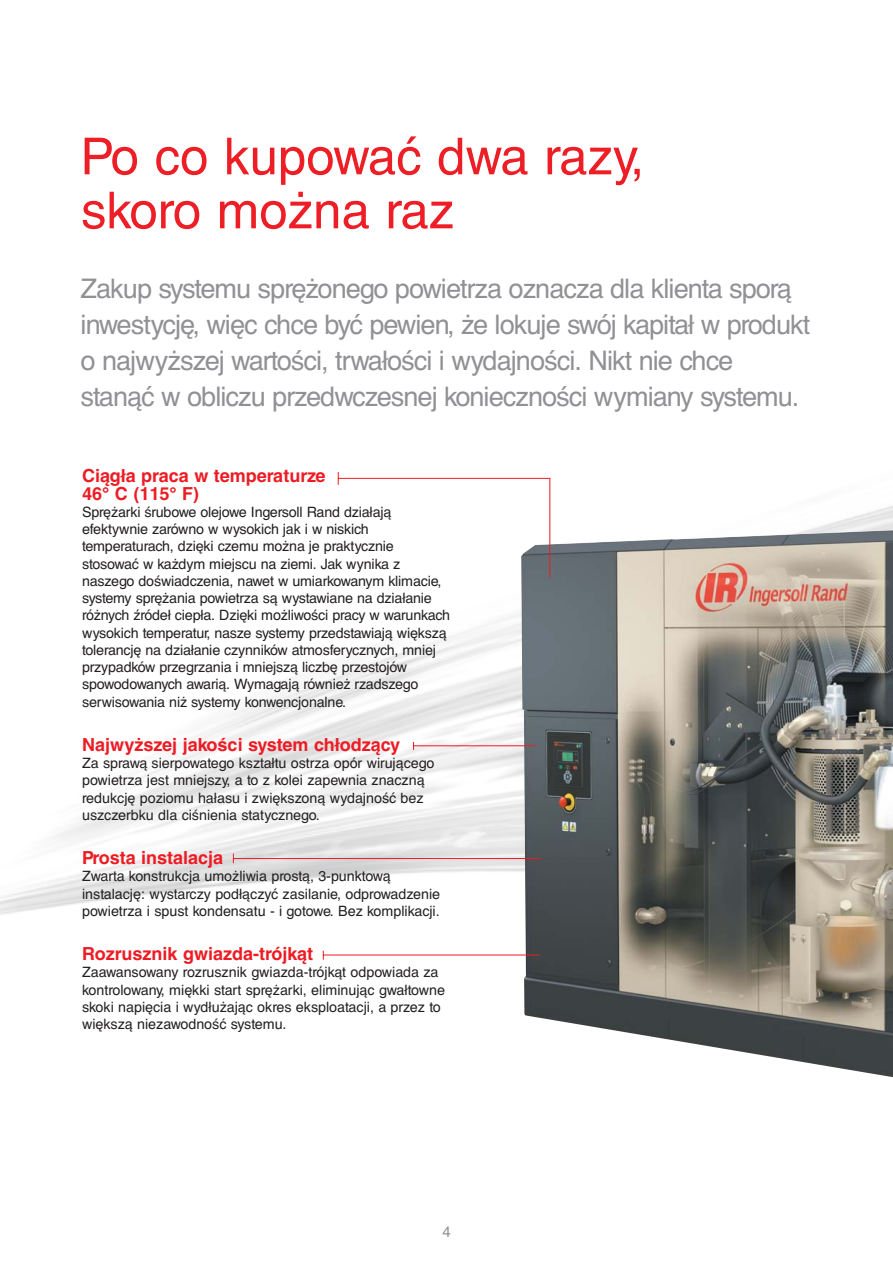
<style>
.page{position:relative;width:893px;height:1263px;background:#fff}
.page>*{position:absolute;margin:0;border:0;box-sizing:border-box;transform-origin:0 0}
.t1{font:51px/54px "Helvetica CE";color:#ed1e25}
.t2{font:27px/36px "Helvetica CE";letter-spacing:-.035em;color:#919195}
.t3{font:700 18px/17.2px "Helvetica CE";color:#ed1c24}
.t4{font:15px "Helvetica CE";color:#919195}
.t5{font:14.25px/17.2px "Helvetica CE";letter-spacing:-.01em;color:#231f20}
</style>
<div class="page">
<img style="left:521px;top:530px;width:371px;height:547px">
<hr style="left:338px;top:478px;width:212px;height:1px;background:#ed1c24">
<svg style="left:338px;top:472px;width:1px;height:13px"></svg>
<hr style="left:413px;top:745px;width:123px;height:1px;background:#ed1c24">
<hr style="left:233px;top:858px;width:308px;height:1px;background:#ed1c24">
<hr style="left:323px;top:955px;width:216px;height:1px;background:#ed1c24">
<hr style="left:549px;top:478px;width:1px;height:100px;background:#ed1c24">
<h1 class="t1" style="left:81px;top:135px;width:565px">Po co kupować dwa razy, skoro można raz</h1>
<p class="t2" style="left:81px;top:274px;width:731px">Zakup systemu sprężonego powietrza oznacza dla klienta sporą inwestycję, więc chce być pewien, że lokuje swój kapitał w produkt o najwyższej wartości, trwałości i wydajności. Nikt nie chce stanąć w obliczu przedwczesnej konieczności wymiany systemu.</p>
<p class="t3" style="left:82px;top:469px;width:245px">Ciągła praca w temperaturze<br>46° C (115° F)</p>
<p class="t5" style="left:82px;top:505px;width:369px">Sprężarki śrubowe olejowe Ingersoll Rand działają efektywnie zarówno w wysokich jak i w niskich temperaturach, dzięki czemu można je praktycznie stosować w każdym miejscu na ziemi. Jak wynika z naszego doświadczenia, nawet w umiarkowanym klimacie, systemy sprężania powietrza są wystawiane na działanie różnych źródeł ciepła. Dzięki możliwości pracy w warunkach wysokich temperatur, nasze systemy przedstawiają większą tolerancję na działanie czynników atmosferycznych, mniej przypadków przegrzania i mniejszą liczbę przestojów spowodowanych awarią. Wymagają również rzadszego serwisowania niż systemy konwencjonalne.</p>
<p class="t3" style="left:82px;top:738px;width:319px">Najwyższej jakości system chłodzący</p>
<p class="t5" style="left:82px;top:756px;width:354px">Za sprawą sierpowatego kształtu ostrza opór wirującego powietrza jest mniejszy, a to z kolei zapewnia znaczną redukcję poziomu hałasu i zwiększoną wydajność bez uszczerbku dla ciśnienia statycznego.</p>
<p class="t3" style="left:82px;top:851px;width:143px">Prosta instalacja</p>
<p class="t5" style="left:82px;top:869px;width:359px">Zwarta konstrukcja umożliwia prostą, 3-punktową instalację: wystarczy podłączyć zasilanie, odprowadzenie powietrza i spust kondensatu - i gotowe. Bez komplikacji.</p>
<p class="t3" style="left:82px;top:947px;width:232px">Rozrusznik gwiazda-trójkąt</p>
<p class="t5" style="left:82px;top:965px;width:364px">Zaawansowany rozrusznik gwiazda-trójkąt odpowiada za kontrolowany, miękki start sprężarki, eliminując gwałtowne skoki napięcia i wydłużając okres eksploatacji, a przez to większą niezawodność systemu.</p>
<p class="t4" style="left:442px;top:1226px;width:10px">4</p>
</div>
